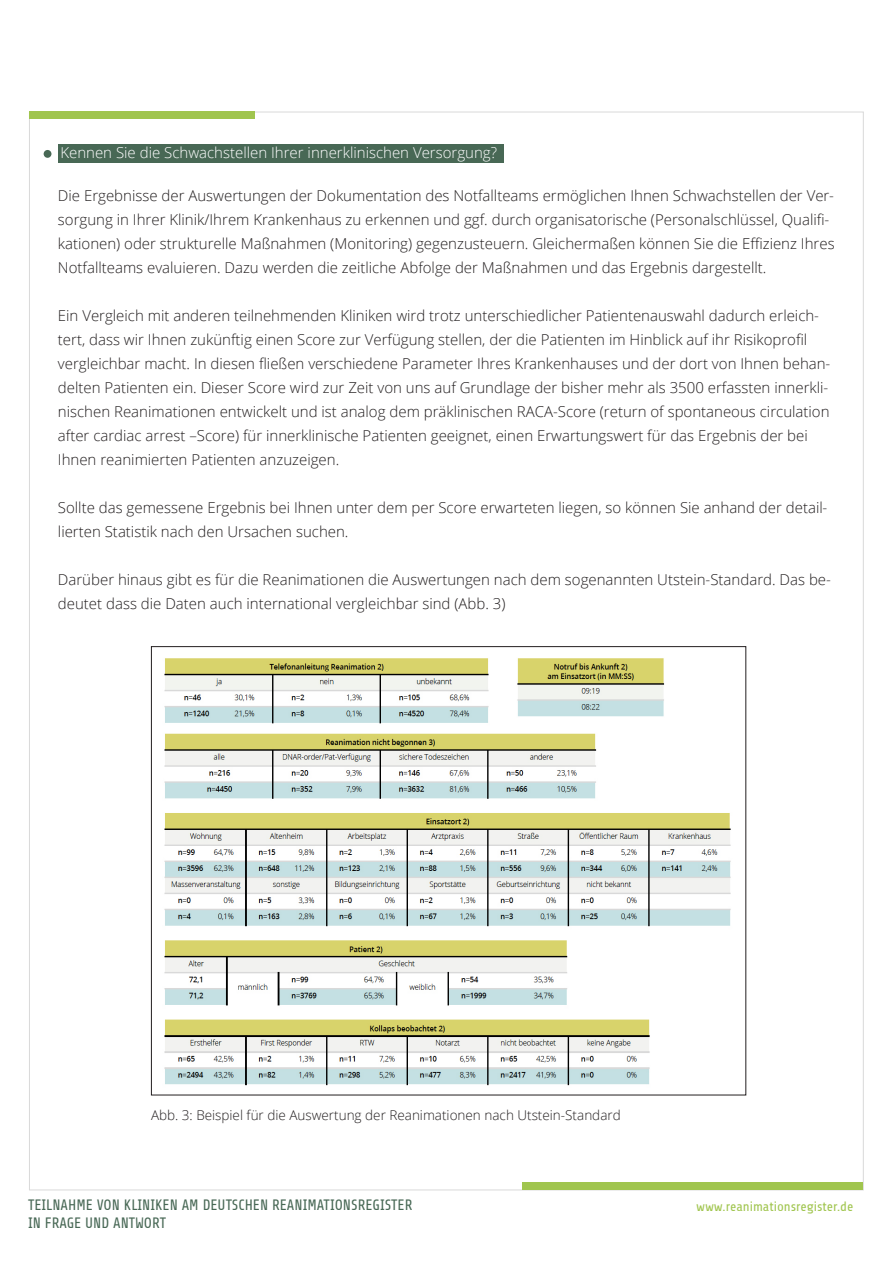
<style>
.page{position:relative;width:893px;height:1263px;background:#fff}
.page>*{position:absolute;margin:0;border:0;box-sizing:border-box;transform-origin:0 0}
.t1{font:300 15px/24px "Open Sans";color:#231f20}
.t2{font:15px "Share";color:#486855}
.t3{font:300 15px "Open Sans";color:#fff}
.t4{font:300 13.5px "Open Sans";color:#231f20}
.t5{font:13.5px "Share";color:#a0c54e}
</style>
<div class="page">
<div style="left:29px;top:112px;width:225px;height:7px;background:#a0c54e"></div>
<div style="left:523px;top:1182px;width:340px;height:7px;background:#a0c54e"></div>
<div style="left:58px;top:145px;width:446px;height:18px;background:#486855"></div>
<div style="left:44px;top:150px;width:7px;height:8px;background:#486855;border-radius:50%"></div>
<img style="left:164px;top:658px;width:567px;height:428px">
<p class="t3" style="left:60px;top:142px;width:438px">Kennen Sie die Schwachstellen Ihrer innerklinischen Versorgung?</p>
<p class="t1" style="left:58px;top:183px;width:778px">Die Ergebnisse der Auswertungen der Dokumentation des Notfallteams ermöglichen Ihnen Schwachstellen der Ver&shy;sorgung in Ihrer Klinik/Ihrem Krankenhaus zu erkennen und ggf. durch organisatorische (Personalschlüssel, Qualifi&shy;kationen) oder strukturelle Maßnahmen (Monitoring) gegenzusteuern. Gleichermaßen können Sie die Effizienz Ihres Notfallteams evaluieren. Dazu werden die zeitliche Abfolge der Maßnahmen und das Ergebnis dargestellt.</p>
<p class="t1" style="left:58px;top:303px;width:774px">Ein Vergleich mit anderen teilnehmenden Kliniken wird trotz unterschiedlicher Patientenauswahl dadurch erleich&shy;tert, dass wir Ihnen zukünftig einen Score zur Verfügung stellen, der die Patienten im Hinblick auf ihr Risikoprofil vergleichbar macht. In diesen fließen verschiedene Parameter Ihres Krankenhauses und der dort von Ihnen behan&shy;delten Patienten ein. Dieser Score wird zur Zeit von uns auf Grundlage der bisher mehr als 3500 erfassten innerkli&shy;nischen Reanimationen entwickelt und ist analog dem präklinischen RACA-Score (return of spontaneous circulation after cardiac arrest –Score) für innerklinische Patienten geeignet, einen Erwartungswert für das Ergebnis der bei Ihnen reanimierten Patienten anzuzeigen.</p>
<p class="t1" style="left:58px;top:495px;width:771px">Sollte das gemessene Ergebnis bei Ihnen unter dem per Score erwarteten liegen, so können Sie anhand der detail&shy;lierten Statistik nach den Ursachen suchen.</p>
<p class="t1" style="left:58px;top:567px;width:774px">Darüber hinaus gibt es für die Reanimationen die Auswertungen nach dem sogenannten Utstein-Standard. Das be&shy;deutet dass die Daten auch international vergleichbar sind (Abb. 3)</p>
<p class="t4" style="left:151px;top:1106px;width:471px">Abb. 3: Beispiel für die Auswertung der Reanimationen nach Utstein-Standard</p>
<p class="t2" style="left:28px;top:1197px;width:386px">TEILNAHME VON KLINIKEN AM DEUTSCHEN REANIMATIONSREGISTER</p>
<p class="t5" style="left:696px;top:1199px;width:159px">www.reanimationsregister.de</p>
<p class="t2" style="left:28px;top:1215px;width:140px">IN FRAGE UND ANTWORT</p>
</div>
